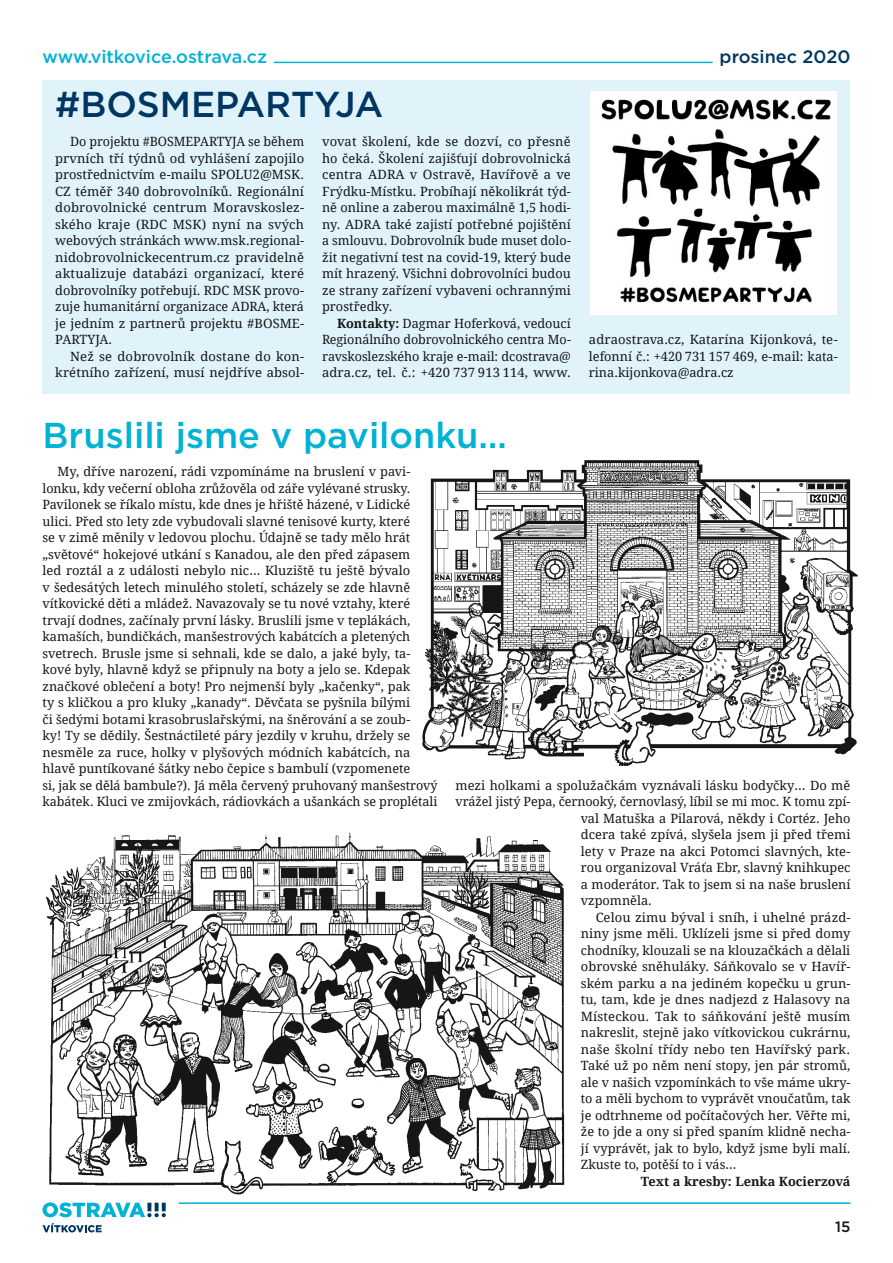
<style>
.page{position:relative;width:893px;height:1263px;background:#fff}
.page>*{position:absolute;margin:0;border:0;box-sizing:border-box;transform-origin:0 0}
.t1{font:500 36px "Gotham";color:#00b2d4}
.t2{font:500 36px "Gotham";color:#003661}
.t3{font:500 18px "Gotham";letter-spacing:-.01em;color:#00b2d4}
.t4{font:500 18px "Gotham";color:#003661}
.t5{font:500 15px "Gotham";color:#151616}
.t6{font:12.75px/16.5px "Droid Serif";color:#151616;text-align:justify}
.t7{font:700 12.75px "Droid Serif";color:#151616}
.s1{font-weight:700}
</style>
<div class="page">
<svg style="left:43px;top:1202px;width:123px;height:15px"></svg>
<svg style="left:43px;top:1223px;width:59px;height:9px"></svg>
<hr style="left:179px;top:1202px;width:671px;height:2px;background:#00b2d4">
<hr style="left:274px;top:62px;width:439px;height:1px;background:#00b2d4">
<div style="left:43px;top:80px;width:807px;height:314px;background:#e0f3fb"></div>
<img style="left:46px;top:832px;width:519px;height:363px">
<img style="left:422px;top:460px;width:436px;height:306px">
<img style="left:591px;top:92px;width:246px;height:222px">
<h2 class="t3" style="left:43px;top:45px;width:226px">www.vitkovice.ostrava.cz</h2>
<h1 class="t2" style="left:55px;top:80px;width:330px">#BOSMEPARTYJA</h1>
<p class="t6" style="left:55px;top:134px;width:250px;text-indent:15px">Do projektu #BOSMEPARTYJA se během prvních tří týdnů od vyhlášení zapojilo prostřednictvím e-‑mailu SPOLU2@MSK.<br>CZ téměř 340 dobrovolníků. Regionální dobrovolnické centrum Moravskoslez&shy;ského kraje (RDC MSK) nyní na svých webových stránkách www.msk.regional&shy;nidobrovolnickecentrum.cz pravidelně aktualizuje databázi organizací, které dobrovolníky potřebují. RDC MSK provo&shy;zuje humanitární organizace ADRA, která je jedním z partnerů projektu #BOSME-PARTYJA.</p>
<p class="t6" style="left:55px;top:348px;width:250px;text-align:right">Než se dobrovolník dostane do kon&shy;krétního zařízení, musí nejdříve absol-</p>
<p class="t6" style="left:322px;top:134px;width:250px">vovat školení, kde se dozví, co přesně ho čeká. Školení zajišťují dobrovolnická centra ADRA v Ostravě, Havířově a ve Frýdku-‑Místku. Probíhají několikrát týd&shy;ně online a zaberou maximálně 1,5 hodi&shy;ny. ADRA také zajistí potřebné pojištění a smlouvu. Dobrovolník bude muset dolo&shy;žit negativní test na covid-19, který bude mít hrazený. Všichni dobrovolníci budou ze strany zařízení vybaveni ochrannými prostředky.</p>
<p class="t6" style="left:322px;top:315px;width:250px;text-indent:15px"><span class="s1">Kontakty:</span> Dagmar Hoferková, vedoucí Regionálního dobrovolnického centra Mo&shy;ravskoslezského kraje e-‑mail: dcostrava@ adra.cz, tel. č.: +420 737 913 114, www.</p>
<h2 class="t4" style="left:720px;top:45px;width:132px">prosinec 2020</h2>
<p class="t6" style="left:589px;top:332px;width:250px">adraostrava.cz, Katarína Kijonková, te&shy;lefonní č.: +420 731 157 469, e-‑mail: kata&shy;rina.kijonkova@adra.cz</p>
<h1 class="t1" style="left:43px;top:412px;width:466px">Bruslili jsme v pavilonku…</h1>
<p class="t6" style="left:43px;top:464px;width:397px;text-align:left;text-indent:15px">My, dříve narození, rádi vzpomínáme na bruslení v pavi&shy;lonku, kdy večerní obloha zrůžověla od záře vylévané strusky.<br>Pavilonek se říkalo místu, kde dnes je hřiště házené, v Lidické ulici. Před sto lety zde vybudovali slavné tenisové kurty, které<br>se v zimě měnily v ledovou plochu. Údajně se tady mělo hrát „světové“ hokejové utkání s Kanadou, ale den před zápasem<br>led roztál a z události nebylo nic… Kluziště tu ještě bývalo<br>v šedesátých letech minulého století, scházely se zde hlavně vítkovické děti a mládež. Navazovaly se tu nové vztahy, které trvají dodnes, začínaly první lásky. Bruslili jsme v teplákách, kamaších, bundičkách, manšestrových kabátcích a pletených svetrech. Brusle jsme si sehnali, kde se dalo, a jaké byly, ta&shy;kové byly, hlavně když se připnuly na boty a jelo se. Kdepak značkové oblečení a boty! Pro nejmenší byly „kačenky“, pak<br>ty s kličkou a pro kluky „kanady“. Děvčata se pyšnila bílými<br>či šedými botami krasobruslařskými, na šněrování a se zoub-<br>ky! Ty se dědily. Šestnáctileté páry jezdily v kruhu, držely se nesměle za ruce, holky v plyšových módních kabátcích, na hlavě puntíkované šátky nebo čepice s bambulí (vzpomenete<br>si, jak se dělá bambule?). Já měla červený pruhovaný manšestrový kabátek. Kluci ve zmijovkách, rádiovkách a ušankách se proplétali</p>
<p class="t6" style="left:455px;top:777px;width:396px">mezi holkami a spolužačkám vyznávali lásku bodyčky… Do mě</p>
<p class="t6" style="left:455px;top:794px;width:396px">vrážel jistý Pepa, černooký, černovlasý, líbil se mi moc. K tomu zpí-</p>
<p class="t6" style="left:581px;top:810px;width:271px">val Matuška a Pilarová, někdy i Cortéz. Jeho</p>
<p class="t6" style="left:581px;top:827px;width:271px">dcera také zpívá, slyšela jsem ji před třemi</p>
<p class="t6" style="left:581px;top:843px;width:271px">lety v Praze na akci Potomci slavných, kte-</p>
<p class="t6" style="left:581px;top:860px;width:271px">rou organizoval Vráťa Ebr, slavný knihkupec</p>
<p class="t6" style="left:581px;top:876px;width:271px">a moderátor. Tak to jsem si na naše bruslení</p>
<p class="t6" style="left:581px;top:893px;width:72px">vzpomněla.</p>
<p class="t6" style="left:596px;top:909px;width:256px">Celou zimu býval i sníh, i uhelné prázd-</p>
<p class="t6" style="left:581px;top:926px;width:271px">niny jsme měli. Uklízeli jsme si před domy</p>
<p class="t6" style="left:581px;top:942px;width:271px">chodníky, klouzali se na klouzačkách a dělali</p>
<p class="t6" style="left:581px;top:959px;width:271px">obrovské sněhuláky. Sáňkovalo se v Havíř-</p>
<p class="t6" style="left:581px;top:975px;width:271px">ském parku a na jediném kopečku u grun-</p>
<p class="t6" style="left:581px;top:992px;width:271px">tu, tam, kde je dnes nadjezd z Halasovy na</p>
<p class="t6" style="left:581px;top:1008px;width:271px">Místeckou. Tak to sáňkování ještě musím</p>
<p class="t6" style="left:581px;top:1025px;width:271px">nakreslit, stejně jako vítkovickou cukrárnu,</p>
<p class="t6" style="left:581px;top:1041px;width:271px">naše školní třídy nebo ten Havířský park.</p>
<p class="t6" style="left:581px;top:1058px;width:271px">Také už po něm není stopy, jen pár stromů,</p>
<p class="t6" style="left:581px;top:1074px;width:271px">ale v našich vzpomínkách to vše máme ukry-</p>
<p class="t6" style="left:581px;top:1091px;width:271px">to a měli bychom to vyprávět vnoučatům, tak</p>
<p class="t6" style="left:581px;top:1107px;width:271px">je odtrhneme od počítačových her. Věřte mi,</p>
<p class="t6" style="left:581px;top:1124px;width:271px">že to jde a ony si před spaním klidně necha-</p>
<p class="t6" style="left:581px;top:1140px;width:271px">jí vyprávět, jak to bylo, když jsme byli malí.</p>
<p class="t6" style="left:581px;top:1157px;width:157px">Zkuste to, potěší to i vás…</p>
<p class="t7" style="left:641px;top:1173px;width:211px">Text a kresby: Lenka Kocierzová</p>
<p class="t5" style="left:835px;top:1217px;width:17px">15</p>
</div>
